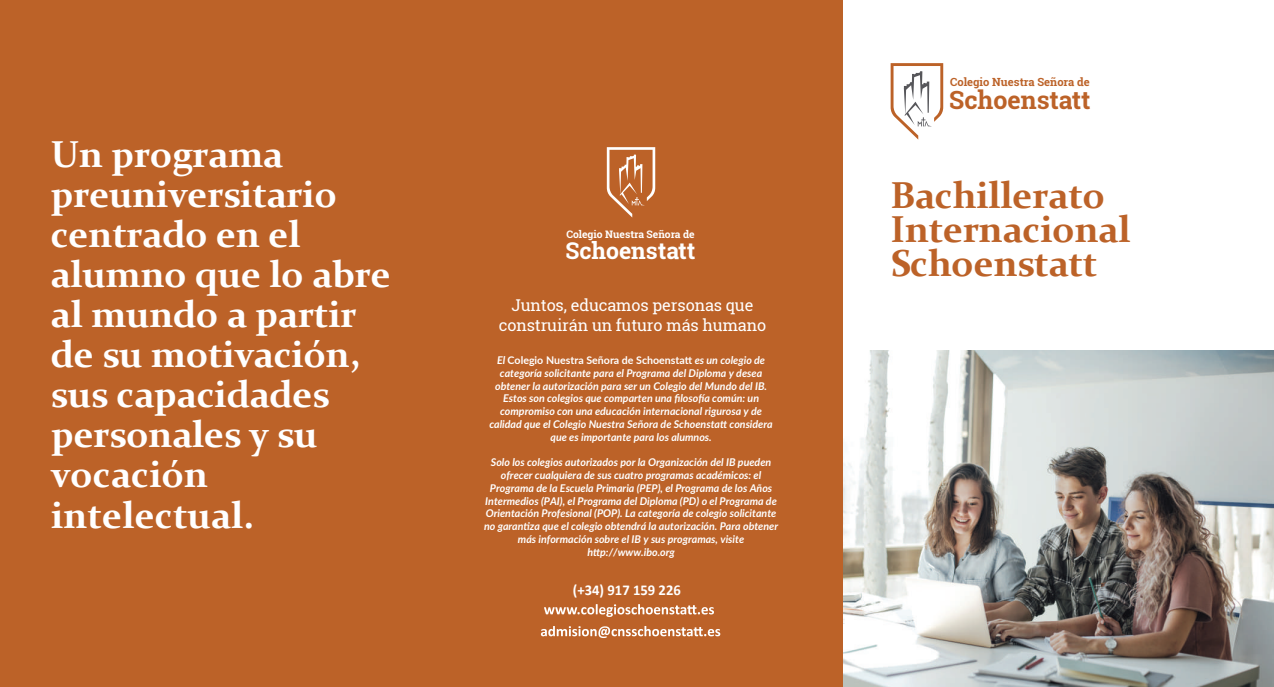
<style>
.page{position:relative;width:1274px;height:687px;background:#fff}
.page>*{position:absolute;margin:0;border:0;box-sizing:border-box;transform-origin:0 0}
.t1{font:700 37.5px/40px "Constantia";letter-spacing:-.005em;color:#fff}
.t2{font:700 37.5px/33.8px "Constantia";letter-spacing:-.01em;color:#bc6228}
.t3{font:700 25px "Roboto Slab";color:#bc6228}
.t4{font:700 23px "Roboto Slab";color:#fff}
.t5{font:16.25px/20px "Roboto Slab";letter-spacing:-.01em;color:#fff;text-align:center}
.t6{font:700 15px "Calibri";color:#fff}
.t7{font:700 11.25px "Roboto Slab";color:#bc6228}
.t8{font:italic 700 10.62px/12.8px "Lato";color:#fff;text-align:center}
.t9{font:700 10.38px "Roboto Slab";color:#fff}
.s1{font-style:normal}
</style>
<div class="page">
<img style="left:843px;top:350px;width:431px;height:336px">
<div style="left:418px;top:0;width:425px;height:686px;background:#bc6228"></div>
<div style="left:0;top:0;width:418px;height:686px;background:#bc6228"></div>
<svg style="left:607px;top:147px;width:48px;height:70px"></svg>
<svg style="left:891px;top:63px;width:52px;height:76px"></svg>
<svg style="left:544px;top:604px;width:170px;height:12px"></svg>
<svg style="left:541px;top:626px;width:179px;height:11px"></svg>
<h1 class="t1" style="left:51px;top:132px;width:342px">Un programa preuniversitario centrado en el alumno que lo abre al mundo a partir de su motivación, sus capacidades personales y su vocación intelectual.</h1>
<p class="t9" style="left:566px;top:227px;width:130px">Colegio Nuestra Señora de</p>
<h3 class="t4" style="left:565px;top:235px;width:131px">Schoenstatt</h3>
<h3 class="t5" style="left:499px;top:295px;width:269px">Juntos, educamos personas que construirán un futuro más humano</h3>
<p class="t8" style="left:489px;top:353px;width:285px">El <span class="s1">Colegio Nuestra Señora de Schoenstatt</span> es un colegio de categoría solicitante para el Programa del Diploma y desea obtener la autorización para ser un Colegio del Mundo del IB.<br>Estos son colegios que comparten una filosofía común: un compromiso con una educación internacional rigurosa y de calidad que el Colegio Nuestra Señora de Schoenstatt considera que es importante para los alumnos.</p>
<p class="t8" style="left:484px;top:455px;width:296px">Solo los colegios autorizados por la Organización del IB pueden ofrecer cualquiera de sus cuatro programas académicos: el Programa de la Escuela Primaria (PEP), el Programa de los Años Intermedios (PAI), el Programa del Diploma (PD) o el Programa de Orientación Profesional (POP). La categoría de colegio solicitante no garantiza que el colegio obtendrá la autorización. Para obtener más información sobre el IB y sus programas, visite http://www.ibo.org</p>
<h3 class="t6" style="left:573px;top:580px;width:109px">(+34) 917 159 226</h3>
<p class="t7" style="left:950px;top:74px;width:141px">Colegio Nuestra Señora de</p>
<h2 class="t3" style="left:949px;top:82px;width:143px">Schoenstatt</h2>
<h1 class="t2" style="left:891px;top:177px;width:242px">Bachillerato<br>Internacional<br>Schoenstatt</h1>
</div>
